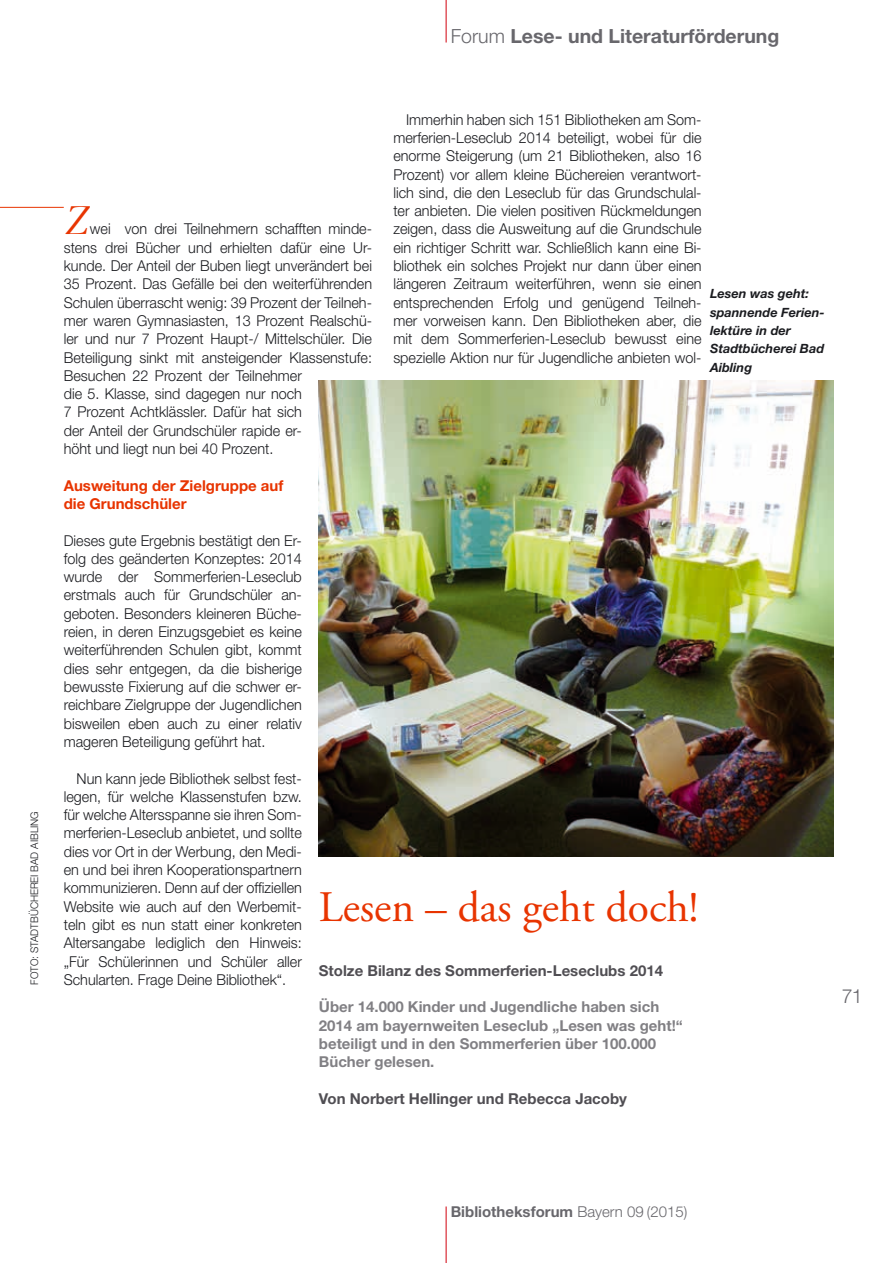
<style>
.page{position:relative;width:893px;height:1263px;background:#fff}
.page>*{position:absolute;margin:0;border:0;box-sizing:border-box;transform-origin:0 0}
.t1{font:43.5px "Adobe Garamond";color:#e83400}
.t2{font:italic 43.35px "Garamond";color:#e83400;scale:.96 1}
.t3{font:700 19.5px "Helvetica Neue";color:#68676c}
.t4{font:300 19.5px "Helvetica Neue";color:#68676c}
.t5{font:300 15px/18.3px "Helvetica Neue";color:#1b1c20;text-align:justify;scale:.96 1}
.t6{font:700 15px/18.3px "Helvetica Neue";color:#818084}
.t7{font:700 15px "Helvetica Neue";color:#504e53}
.t8{font:700 15px/18.3px "Helvetica Neue";color:#e83400}
.t9{font:700 15px "Helvetica Neue";color:#68676c}
.t10{font:italic 700 12.75px/18.3px "Helvetica Neue";color:#1b1c20}
.t11{font:300 10.5px "Helvetica Neue";color:#1b1c20;scale:.96 1}
.s1{font-weight:300}
</style>
<div class="page">
<hr style="left:0;top:207px;width:64px;height:1px;background:#e83400">
<img style="left:319px;top:381px;width:514px;height:476px">
<hr style="left:446px;top:0;width:1px;height:43px;background:#d1010e">
<hr style="left:446px;top:1206px;width:1px;height:57px;background:#d1010e">
<h3 class="t3" style="left:451px;top:24px;width:330px"><span class="s1">Forum</span> Lese- und Literaturförderung</h3>
<p class="t11" style="left:28px;top:985px;width:182px;rotate:-90deg">FOTO: STADTBÜCHEREI BAD AIBLING</p>
<p class="t5" style="left:393px;top:110px;width:323px;text-indent:13px">Immerhin haben sich 151 Bibliotheken am Som&shy;merferien-Leseclub 2014 beteiligt, wobei für die enorme Steigerung (um 21 Bibliotheken, also 16<br>Prozent) vor allem kleine Büchereien verantwort&shy;lich sind, die den Leseclub für das Grundschulal&shy;ter anbieten. Die vielen positiven Rückmeldungen zeigen, dass die Ausweitung auf die Grundschule ein richtiger Schritt war. Schließlich kann eine Bi&shy;bliothek ein solches Projekt nur dann über einen längeren Zeitraum weiterführen, wenn sie einen entsprechenden Erfolg und genügend Teilneh&shy;mer vorweisen kann. Den Bibliotheken aber, die mit dem Sommerferien-Leseclub bewusst eine spezielle Aktion nur für Jugendliche anbieten wol-</p>
<h2 class="t2" style="left:64px;top:195px;width:28px">Z</h2>
<p class="t5" style="left:64px;top:220px;width:323px;text-align:left;text-indent:26px">wei von drei Teilnehmern schafften minde&shy;stens drei Bücher und erhielten dafür eine Ur&shy;kunde. Der Anteil der Buben liegt unverändert bei 35 Prozent. Das Gefälle bei den weiterführenden Schulen überrascht wenig: 39 Prozent der Teilneh&shy;mer waren Gymnasiasten, 13 Prozent Realschü&shy;ler und nur 7 Prozent Haupt-/ Mittelschüler. Die Beteiligung sinkt mit ansteigender Klassenstufe:<br>Besuchen 22 Prozent der Teilnehmer<br>die 5. Klasse, sind dagegen nur noch<br>7 Prozent Achtklässler. Dafür hat sich<br>der Anteil der Grundschüler rapide er-<br>höht und liegt nun bei 40 Prozent.</p>
<p class="t8" style="left:64px;top:476px;width:221px">Ausweitung der Zielgruppe auf die Grundschüler</p>
<p class="t5" style="left:64px;top:531px;width:250px">Dieses gute Ergebnis bestätigt den Er&shy;folg des geänderten Konzeptes: 2014 wurde der Sommerferien-Leseclub erstmals auch für Grundschüler an&shy;geboten. Besonders kleineren Büche&shy;reien, in deren Einzugsgebiet es keine weiterführenden Schulen gibt, kommt dies sehr entgegen, da die bisherige bewusste Fixierung auf die schwer er&shy;reichbare Zielgruppe der Jugendlichen bisweilen eben auch zu einer relativ mageren Beteiligung geführt hat.</p>
<p class="t5" style="left:64px;top:769px;width:250px;text-indent:13px">Nun kann jede Bibliothek selbst fest&shy;legen, für welche Klassenstufen bzw. für welche Altersspanne sie ihren Som&shy;merferien-Leseclub anbietet, und sollte dies vor Ort in der Werbung, den Medi&shy;en und bei ihren Kooperationspartnern kommunizieren. Denn auf der offiziellen Website wie auch auf den Werbemit&shy;teln gibt es nun statt einer konkreten Altersangabe lediglich den Hinweis: „Für Schülerinnen und Schüler aller Schularten. Frage Deine Bibliothek“.</p>
<p class="t10" style="left:710px;top:284px;width:116px">Lesen was geht: spannende Ferien&shy;lektüre in der<br>Stadtbücherei Bad<br>Aibling</p>
<h1 class="t1" style="left:319px;top:884px;width:381px">Lesen – das geht doch!</h1>
<p class="t7" style="left:319px;top:961px;width:346px">Stolze Bilanz des Sommerferien-Leseclubs 2014</p>
<p class="t6" style="left:319px;top:997px;width:365px">Über 14.000 Kinder und Jugendliche haben sich 2014 am bayernweiten Leseclub „Lesen was geht!“ beteiligt und in den Sommerferien über 100.000<br>Bücher gelesen.</p>
<p class="t7" style="left:319px;top:1089px;width:310px">Von Norbert Hellinger und Rebecca Jacoby</p>
<h3 class="t4" style="left:842px;top:984px;width:22px">71</h3>
<p class="t9" style="left:451px;top:1202px;width:238px">Bibliotheksforum <span class="s1">Bayern 09 (2015)</span></p>
</div>
